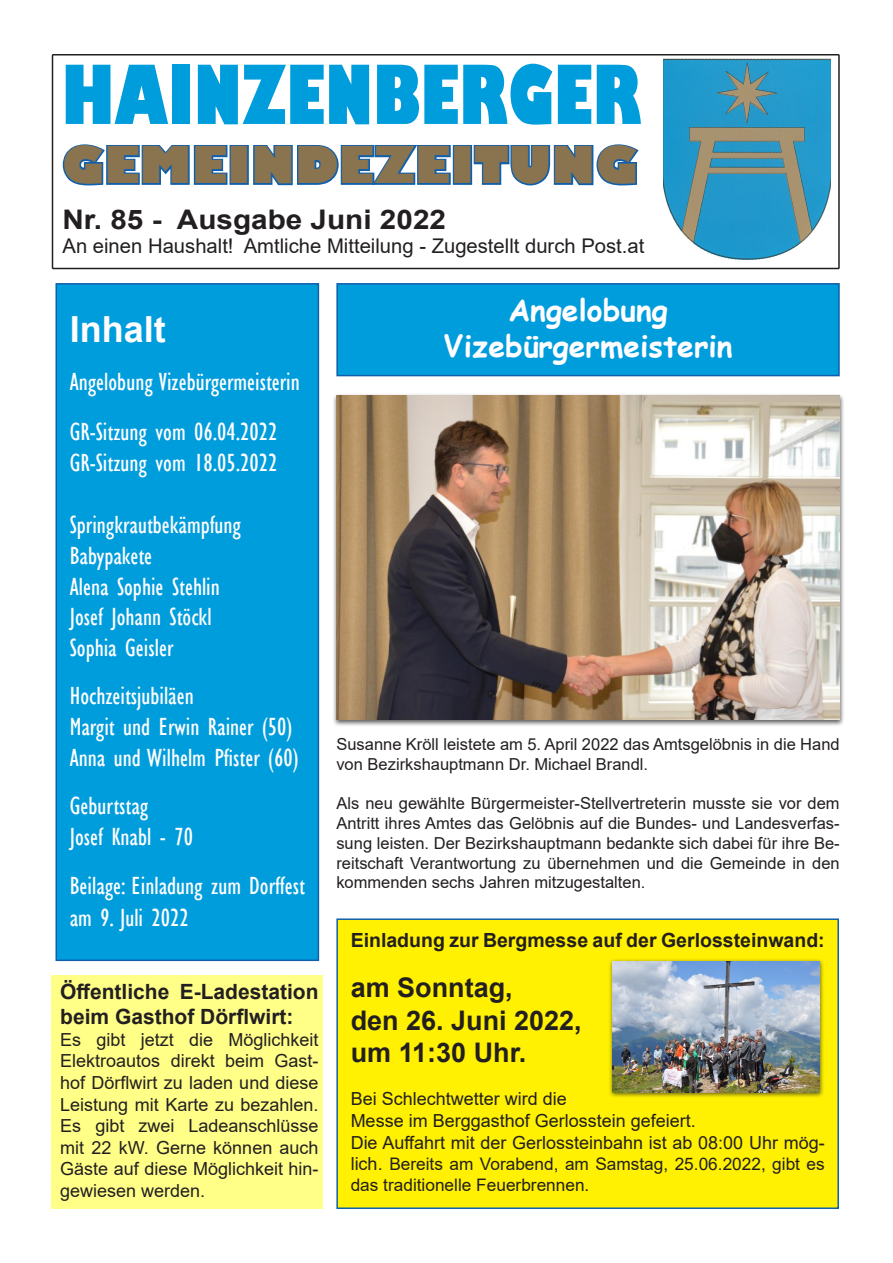
<style>
.page{position:relative;width:893px;height:1263px;background:#fff}
.page>*{position:absolute;margin:0;border:0;box-sizing:border-box;transform-origin:0 0}
.t1{font:800 condensed 79.5px "Gill Sans";color:#009ddc}
.t2{font:800 49.5px "Gill Sans";color:#89744f}
.t3{font:700 36px "Arial";color:#fffdff}
.t4{font:700 30px "Comic Sans MS";color:#fffdff}
.t5{font:700 27px "Arial";color:#231f20}
.t6{font:700 27px "Arial";color:#231f20;scale:1.1 1}
.t7{font:condensed 25.5px "Gill Sans";color:#fffdff}
.t8{font:700 21px/25.2px "Arial";color:#231f20}
.t9{font:20.25px "Arial";color:#231f20}
.t10{font:700 19.5px "Arial";color:#231f20}
.t11{font:18px/21.6px "Arial";color:#231f20;text-align:justify}
.t12{font:17.25px/20.7px "Arial";color:#231f20}
.t13{font:16.5px/19.8px "Arial";color:#231f20}
.s1{font-size:18px}
</style>
<div class="page">
<svg style="left:62px;top:144px;width:166px;height:42px"></svg>
<div style="left:230px;top:145px;width:19px;height:40px;border:3px solid #105faa"></div>
<svg style="left:253px;top:145px;width:198px;height:41px"></svg>
<div style="left:453px;top:145px;width:19px;height:40px;border:3px solid #105faa"></div>
<svg style="left:472px;top:144px;width:167px;height:42px"></svg>
<div style="left:52px;top:54px;width:788px;height:215px;border:2px solid #231f20"></div>
<img style="left:664px;top:59px;width:166px;height:200px">
<div style="left:56px;top:284px;width:262px;height:676px;background:#009ddc"></div>
<div style="left:56px;top:283px;width:263px;height:678px;border:2px solid #105faa"></div>
<div style="left:52px;top:975px;width:271px;height:234px;background:#ff8"></div>
<div style="left:337px;top:284px;width:502px;height:92px;background:#009ddc"></div>
<div style="left:336px;top:283px;width:504px;height:93px;border:2px solid #105faa"></div>
<div style="left:332px;top:393px;width:513px;height:333px;background:#231f20;opacity:.73"></div>
<img style="left:336px;top:396px;width:503px;height:324px">
<div style="left:337px;top:919px;width:501px;height:289px;background:#fff101"></div>
<div style="left:336px;top:918px;width:503px;height:291px;border:2px solid #105faa"></div>
<div style="left:609px;top:958px;width:216px;height:141px;background:#231f20;opacity:.73"></div>
<img style="left:612px;top:961px;width:207px;height:131px">
<p class="t1" style="left:62px;top:45px;width:581px">HAINZENBERGER</p>
<p class="t2" style="left:62px;top:134px;width:577px">GEMEINDEZEITUNG</p>
<p class="t6" style="left:63px;top:200px;width:350px">Nr. 85 - Ausgabe Juni 2022</p>
<p class="t9" style="left:63px;top:232px;width:583px">An einen Haushalt! Amtliche Mitteilung - Zugestellt durch Post.at</p>
<p class="t3" style="left:70px;top:304px;width:98px">Inhalt</p>
<p class="t7" style="left:70px;top:367px;width:231px">Angelobung Vizebürgermeisterin</p>
<p class="t7" style="left:70px;top:416px;width:209px">GR-Sitzung vom 06.04.2022</p>
<p class="t7" style="left:70px;top:448px;width:209px">GR-Sitzung vom 18.05.2022</p>
<p class="t7" style="left:70px;top:510px;width:173px">Springkrautbekämpfung</p>
<p class="t7" style="left:70px;top:540px;width:84px">Babypakete</p>
<p class="t7" style="left:70px;top:571px;width:152px">Alena Sophie Stehlin</p>
<p class="t7" style="left:70px;top:602px;width:143px">Josef Johann Stöckl</p>
<p class="t7" style="left:70px;top:632px;width:105px">Sophia Geisler</p>
<p class="t7" style="left:70px;top:681px;width:126px">Hochzeitsjubiläen</p>
<p class="t7" style="left:70px;top:711px;width:224px">Margit und Erwin Rainer (50)</p>
<p class="t7" style="left:70px;top:742px;width:230px">Anna und Wilhelm Pfister (60)</p>
<p class="t7" style="left:70px;top:791px;width:80px">Geburtstag</p>
<p class="t7" style="left:70px;top:821px;width:125px">Josef Knabl - 70</p>
<p class="t7" style="left:70px;top:871px;width:237px">Beilage: Einladung zum Dorffest</p>
<p class="t7" style="left:70px;top:902px;width:121px">am 9. Juli 2022</p>
<p class="t8" style="left:60px;top:979px;width:260px">Öffentliche E-Ladestation beim Gasthof Dörflwirt:</p>
<p class="t11" style="left:60px;top:1028px;width:260px">Es gibt jetzt die Möglichkeit Elektroautos direkt beim Gast&shy;hof Dörflwirt zu laden und diese Leistung mit Karte zu bezahlen.<br>Es gibt zwei Ladeanschlüsse mit 22 kW. Gerne können auch Gäste auf diese Möglichkeit hin&shy;gewiesen werden.</p>
<p class="t4" style="left:508px;top:288px;width:161px">Angelobung</p>
<p class="t4" style="left:444px;top:324px;width:290px">Vizebürgermeisterin</p>
<p class="t13" style="left:336px;top:734px;width:505px">Susanne Kröll leistete am 5. April 2022 das Amtsgelöbnis in die Hand von Bezirkshauptmann Dr. Michael Brandl.</p>
<p class="t13" style="left:336px;top:793px;width:505px;text-align:justify">Als neu gewählte Bürgermeister-Stellvertreterin musste sie vor dem Antritt ihres Amtes das Gelöbnis auf die Bundes- und Landesverfas&shy;sung leisten. Der Bezirkshauptmann bedankte sich dabei für ihre Be&shy;reitschaft Verantwortung zu übernehmen und die Gemeinde in den kommenden sechs Jahren mitzugestalten.</p>
<p class="t10" style="left:351px;top:926px;width:476px">Einladung zur Bergmesse auf der Gerlossteinwand:</p>
<p class="t5" style="left:351px;top:969px;width:164px">am Sonntag,</p>
<p class="t5" style="left:351px;top:1001px;width:233px">den 26. Juni 2022,</p>
<p class="t5" style="left:351px;top:1033px;width:177px">um 11:30 Uhr.</p>
<p class="t11" style="left:351px;top:1088px;width:347px">Bei Schlechtwetter wird die<br>Messe im Berggasthof Gerlosstein gefeiert.</p>
<p class="t11" style="left:351px;top:1131px;width:476px">Die Auffahrt mit der Gerlossteinbahn ist ab 08:00 Uhr mög-</p>
<p class="t12" style="left:351px;top:1153px;width:476px"><span class="s1">lich.</span> Bereits am Vorabend, am Samstag, 25.06.2022, gibt es das traditionelle Feuerbrennen.</p>
</div>
